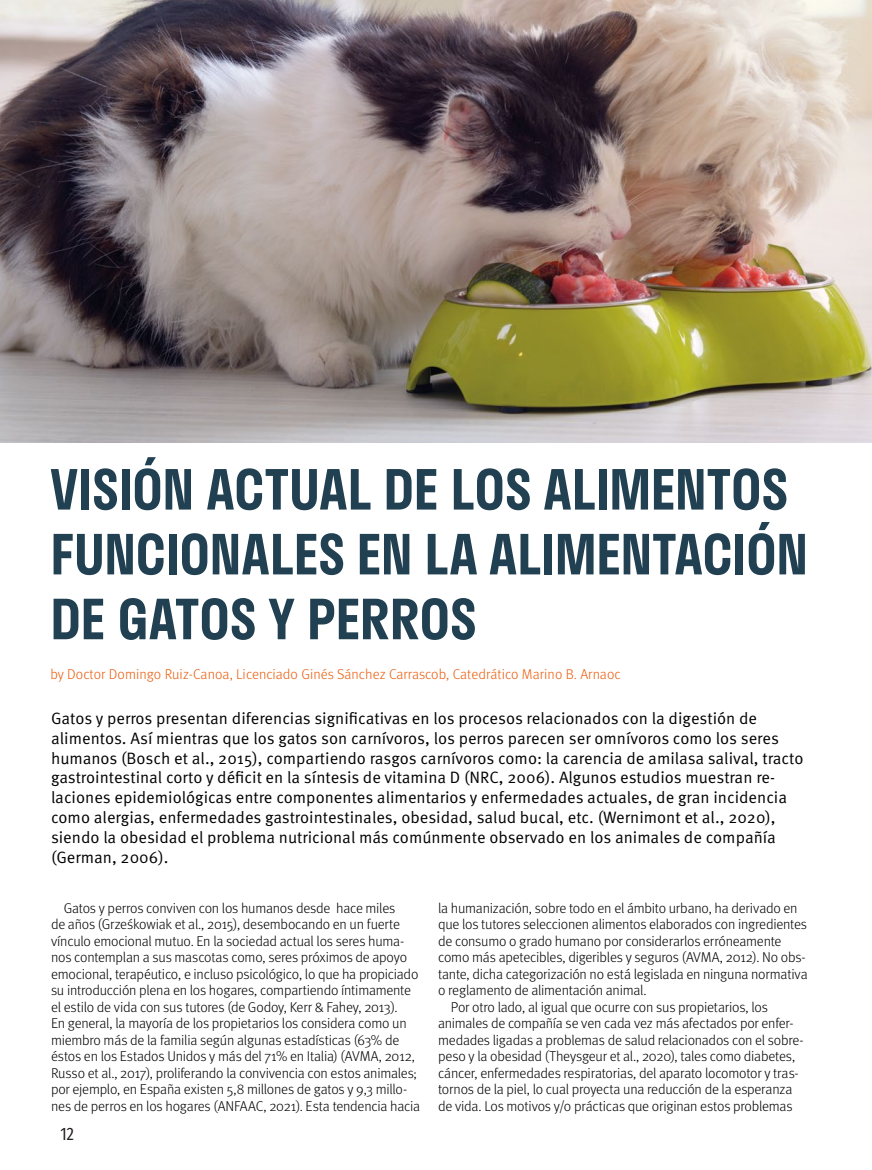
<style>
.page{position:relative;width:872px;height:1170px;background:#fff}
.page>*{position:absolute;margin:0;border:0;box-sizing:border-box;transform-origin:0 0}
.t1{font:600 54px/64.8px "Stratos";color:#214051}
.t2{font:18px "Fira Sans Compressed";color:#231e1e}
.t3{font:16.5px/19.8px "Meta Pro Norm";color:#000}
.t4{font:300 14.25px/16.5px "Meta Pro";letter-spacing:-.015em;color:#000}
.t5{font:300 14.25px "Meta Pro";letter-spacing:.005em;color:#ea5b0b}
</style>
<div class="page">
<img style="left:0;top:0;width:872px;height:442px">
<h1 class="t1" style="left:50px;top:455px;width:759px">VISIÓN ACTUAL DE LOS ALIMENTOS<br>FUNCIONALES EN LA ALIMENTACIÓN<br>DE GATOS Y PERROS</h1>
<p class="t5" style="left:50px;top:663px;width:572px">by Doctor Domingo Ruiz-Canoa, Licenciado Ginés Sánchez Carrascob, Catedrático Marino B. Arnaoc</p>
<p class="t3" style="left:51px;top:707px;width:754px">Gatos y perros presentan diferencias significativas en los procesos relacionados con la digestión de alimentos. Así mientras que los gatos son carnívoros, los perros parecen ser omnívoros como los seres humanos (Bosch et al., 2015), compartiendo rasgos carnívoros como: la carencia de amilasa salival, tracto gastrointestinal corto y déficit en la síntesis de vitamina D (NRC, 2006). Algunos estudios muestran re&shy;laciones epidemiológicas entre componentes alimentarios y enfermedades actuales, de gran incidencia como alergias, enfermedades gastrointestinales, obesidad, salud bucal, etc. (Wernimont et al., 2020), siendo la obesidad el problema nutricional más comúnmente observado en los animales de compañía (German, 2006).</p>
<p class="t4" style="left:51px;top:898px;width:370px;text-indent:13px">Gatos y perros conviven con los humanos desde hace miles<br>de años (Grześkowiak et al., 2015), desembocando en un fuerte vínculo emocional mutuo. En la sociedad actual los seres huma&shy;nos contemplan a sus mascotas como, seres próximos de apoyo emocional, terapéutico, e incluso psicológico, lo que ha propiciado su introducción plena en los hogares, compartiendo íntimamente el estilo de vida con sus tutores (de Godoy, Kerr &amp; Fahey, 2013).<br>En general, la mayoría de los propietarios los considera como un miembro más de la familia según algunas estadísticas (63% de éstos en los Estados Unidos y más del 71% en Italia) (AVMA, 2012, Russo et al., 2017), proliferando la convivencia con estos animales; por ejemplo, en España existen 5,8 millones de gatos y 9,3 millo&shy;nes de perros en los hogares (ANFAAC, 2021). Esta tendencia hacia</p>
<p class="t4" style="left:438px;top:898px;width:361px">la humanización, sobre todo en el ámbito urbano, ha derivado en</p>
<p class="t4" style="left:438px;top:915px;width:370px">que los tutores seleccionen alimentos elaborados con ingredientes</p>
<p class="t4" style="left:438px;top:931px;width:345px">de consumo o grado humano por considerarlos erróneamente</p>
<p class="t4" style="left:438px;top:948px;width:369px">como más apetecibles, digeribles y seguros (AVMA, 2012). No obs-</p>
<p class="t4" style="left:438px;top:964px;width:371px">tante, dicha categorización no está legislada en ninguna normativa</p>
<p class="t4" style="left:438px;top:981px;width:210px">o reglamento de alimentación animal.</p>
<p class="t4" style="left:451px;top:997px;width:318px">Por otro lado, al igual que ocurre con sus propietarios, los</p>
<p class="t4" style="left:438px;top:1014px;width:357px">animales de compañía se ven cada vez más afectados por enfer-</p>
<p class="t4" style="left:438px;top:1030px;width:367px">medades ligadas a problemas de salud relacionados con el sobre-</p>
<p class="t4" style="left:438px;top:1047px;width:358px">peso y la obesidad (Theysgeur et al., 2020), tales como diabetes,</p>
<p class="t4" style="left:438px;top:1063px;width:362px">cáncer, enfermedades respiratorias, del aparato locomotor y tras-</p>
<p class="t4" style="left:438px;top:1080px;width:356px">tornos de la piel, lo cual proyecta una reducción de la esperanza</p>
<p class="t4" style="left:438px;top:1096px;width:356px">de vida. Los motivos y/o prácticas que originan estos problemas</p>
<p class="t2" style="left:61px;top:1119px;width:15px">12</p>
</div>
